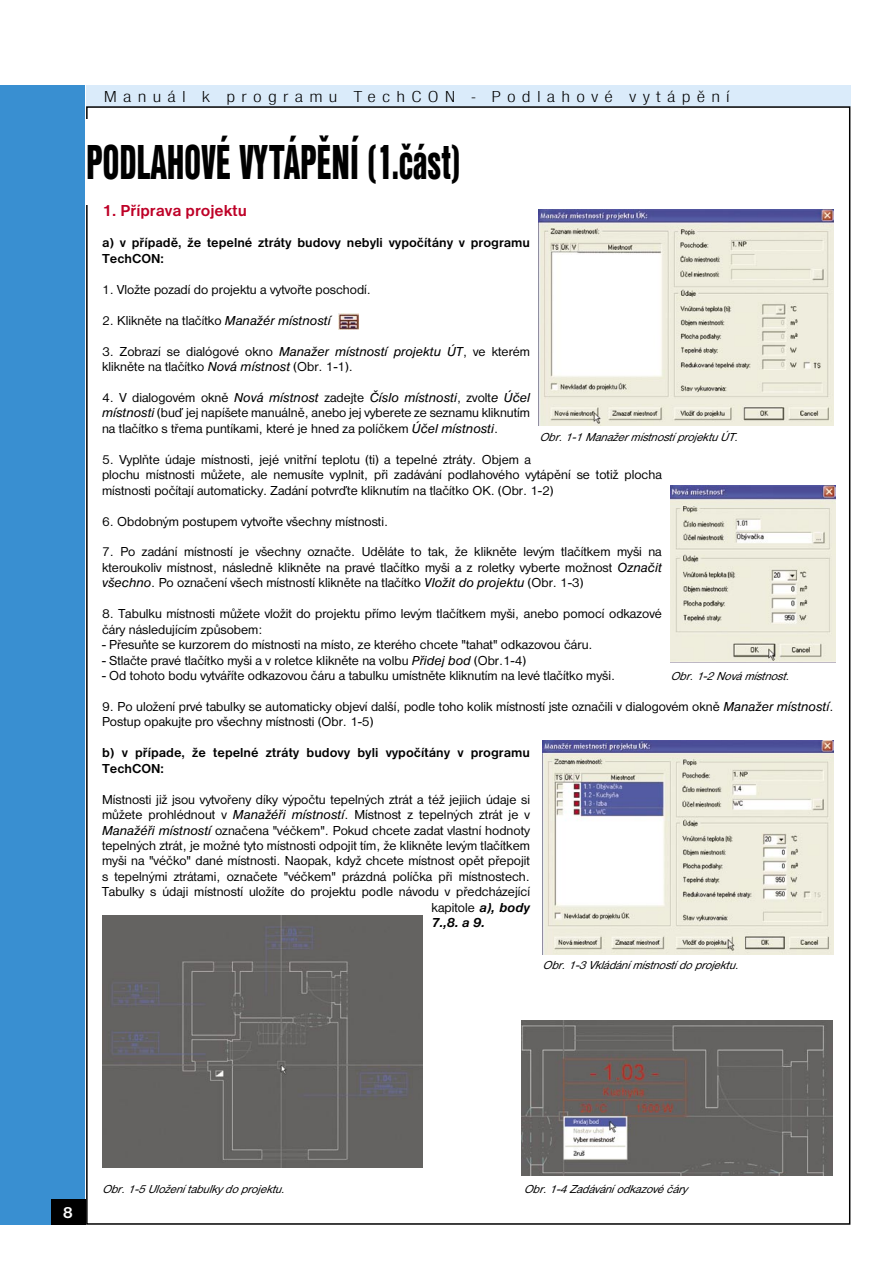
<style>
.page{position:relative;width:893px;height:1263px;background:#fff}
.page>*{position:absolute;margin:0;border:0;box-sizing:border-box;transform-origin:0 0}
.Nadpis{font:51px "Nimbus San DEE Blac Cond";letter-spacing:-.005em;color:#000;scale:.75 1}
.Hlavička_P{font:16.5px "Nimbus San DEE Ligh Cond";letter-spacing:.3em;color:#000;scale:1.25 1}
.text_9b_Bold{font:700 16.5px "Nimbus San DEE";color:#be0027}
.t1{font:700 16.5px "Nimbus San DEE";color:#fff}
.text_9b{font:13.5px/15.5px "Nimbus San DEE";color:#000}
.text_9b_Bold-2{font:700 13.5px/15.5px "Nimbus San DEE";color:#000}
.text_9b-2{font:italic 700 13.5px "Nimbus San DEE";color:#000}
.text_9b-3{font:italic 12px "Nimbus San DEE";color:#000}
.s1{font-style:italic}
.s2{font-weight:700;font-style:italic}
</style>
<div class="page">
<div style="left:87px;top:85px;width:764px;height:21px;background:#daebfa"></div>
<img style="left:338px;top:313px;width:21px;height:16px">
<img style="left:539px;top:209px;width:294px;height:217px">
<img style="left:670px;top:486px;width:166px;height:176px">
<img style="left:543px;top:741px;width:290px;height:213px">
<img style="left:522px;top:1020px;width:311px;height:155px">
<div style="left:0;top:85px;width:85px;height:1140px;background:#398fd1"></div>
<div style="left:51px;top:1199px;width:34px;height:26px;background:#000"></div>
<img style="left:102px;top:915px;width:320px;height:252px">
<p class="Hlavička_P" style="left:104px;top:87px;width:502px">Manuál k programu TechCON - Podlahové vytápění</p>
<p class="Nadpis" style="left:86px;top:133px;width:500px">PODLAHOVÉ VYTÁPĚNÍ (1.část)</p>
<p class="text_9b_Bold" style="left:102px;top:202px;width:146px">1. Příprava projektu</p>
<p class="text_9b_Bold-2" style="left:102px;top:235px;width:430px">a) v případě, že tepelné ztráty budovy nebyli vypočítány v programu<br>TechCON:</p>
<p class="text_9b" style="left:102px;top:282px;width:270px">1. Vložte pozadí do projektu a vytvořte poschodí.</p>
<p class="text_9b" style="left:102px;top:313px;width:230px">2. Klikněte na tlačítko <span class="s1">Manažér místností</span></p>
<p class="text_9b" style="left:102px;top:343px;width:430px">3. Zobrazí se dialógové okno <span class="s1">Manažer místností projektu ÚT</span>, ve kterém klikněte na tlačítko <span class="s1">Nová místnost</span> (Obr. 1-1).</p>
<p class="text_9b" style="left:102px;top:390px;width:430px;text-align:justify">4. V dialogovém okně <span class="s1">Nová místnost</span> zadejte <span class="s1">Číslo místnosti</span>, zvolt<span class="s1">e Účel místnosti</span> (buď jej napíšete manuálně, anebo jej vyberete ze seznamu kliknutím na tlačítko s třema puntíkami, které je hned za políčkem <span class="s1">Účel místnosti</span>.</p>
<p class="text_9b" style="left:102px;top:452px;width:561px">5. Vyplňte údaje místnosti, jejé vnitřní teplotu (ti) a tepelné ztráty. Objem a<br>plochu místnosti můžete, ale nemusíte vyplnit, při zadávání podlahového vytápění se totiž plocha místnosti počítají automaticky. Zadání potvrďte kliknutím na tlačítko OK. (Obr. 1-2)</p>
<p class="text_9b" style="left:102px;top:513px;width:288px">6. Obdobným postupem vytvořte všechny místnosti.</p>
<p class="text_9b" style="left:102px;top:544px;width:561px;text-align:justify">7. Po zadání místností je všechny označte. Uděláte to tak, že klikněte levým tlačítkem myši na kteroukoliv místnost, následně klikněte na pravé tlačítko myši a z roletky vyberte možnost <span class="s1">Označit všechno</span>. Po označení všech místností klikněte na tlačítko <span class="s1">Vložit do projektu</span> (Obr. 1-3)</p>
<p class="text_9b" style="left:102px;top:606px;width:561px">8. Tabulku místnosti můžete vložit do projektu přímo levým tlačítkem myši, anebo pomocí odkazové čáry následujícím způsobem:</p>
<p class="text_9b" style="left:102px;top:637px;width:492px">- Přesuňte se kurzorem do místnosti na místo, ze kterého chcete "tahat" odkazovou čáru.</p>
<p class="text_9b" style="left:102px;top:652px;width:425px">- Stlačte pravé tlačítko myši a v roletce klikněte na volbu <span class="s1">Přidej bod</span> (Obr.1-4)</p>
<p class="text_9b" style="left:102px;top:668px;width:515px">- Od tohoto bodu vytváříte odkazovou čáru a tabulku umístněte kliknutím na levé tlačítko myši.</p>
<p class="text_9b" style="left:102px;top:699px;width:733px">9. Po uložení prvé tabulky se automaticky objeví další, podle toho kolik místností jste označili v dialogovém okně <span class="s1">Manažer místností</span>.<br>Postup opakujte pro všechny místnosti (Obr. 1-5)</p>
<p class="text_9b_Bold-2" style="left:102px;top:745px;width:429px">b) v případe, že tepelné ztráty budovy byli vypočítány v programu<br>TechCON:</p>
<p class="text_9b" style="left:102px;top:792px;width:429px">Místnosti již jsou vytvořeny díky výpočtu tepelných ztrát a též jejiich údaje si</p>
<p class="text_9b" style="left:102px;top:807px;width:429px">můžete prohlédnout v <span class="s1">Manažéři místností</span>. Místnost z tepelných ztrát je v</p>
<p class="text_9b" style="left:102px;top:822px;width:429px"><span class="s1">Manažéři místností</span> označena "véčkem". Pokud chcete zadat vlastní hodnoty</p>
<p class="text_9b" style="left:102px;top:838px;width:429px">tepelných ztrát, je možné tyto místnosti odpojit tím, že klikněte levým tlačítkem</p>
<p class="text_9b" style="left:102px;top:853px;width:429px">myši na "véčko" dané místnosti. Naopak, když chcete místnost opět přepojit</p>
<p class="text_9b" style="left:102px;top:869px;width:429px">s tepelnými ztrátami, označete "véčkem" prázdná políčka při místnostech.</p>
<p class="text_9b" style="left:102px;top:884px;width:429px">Tabulky s údaji místností uložíte do projektu podle návodu v předcházející</p>
<p class="text_9b" style="left:432px;top:900px;width:100px">kapitole <span class="s2">a), body</span></p>
<p class="text_9b-2" style="left:432px;top:915px;width:55px">7.,8. a 9.</p>
<p class="text_9b-3" style="left:539px;top:431px;width:205px">Obr.1-1ManažermístnostíprojektuÚT.</p>
<p class="text_9b-3" style="left:670px;top:669px;width:125px">Obr.1-2Novámístnost.</p>
<p class="text_9b-3" style="left:543px;top:958px;width:202px">Obr.1-3Vkládánímístnostídoprojektu.</p>
<p class="t1" style="left:63px;top:1203px;width:12px">8</p>
<p class="text_9b-3" style="left:102px;top:1182px;width:189px">Obr.1-5Uloženítabulkydoprojektu.</p>
<p class="text_9b-3" style="left:524px;top:1182px;width:170px">Obr.1-4Zadáváníodkazovéčáry</p>
</div>
